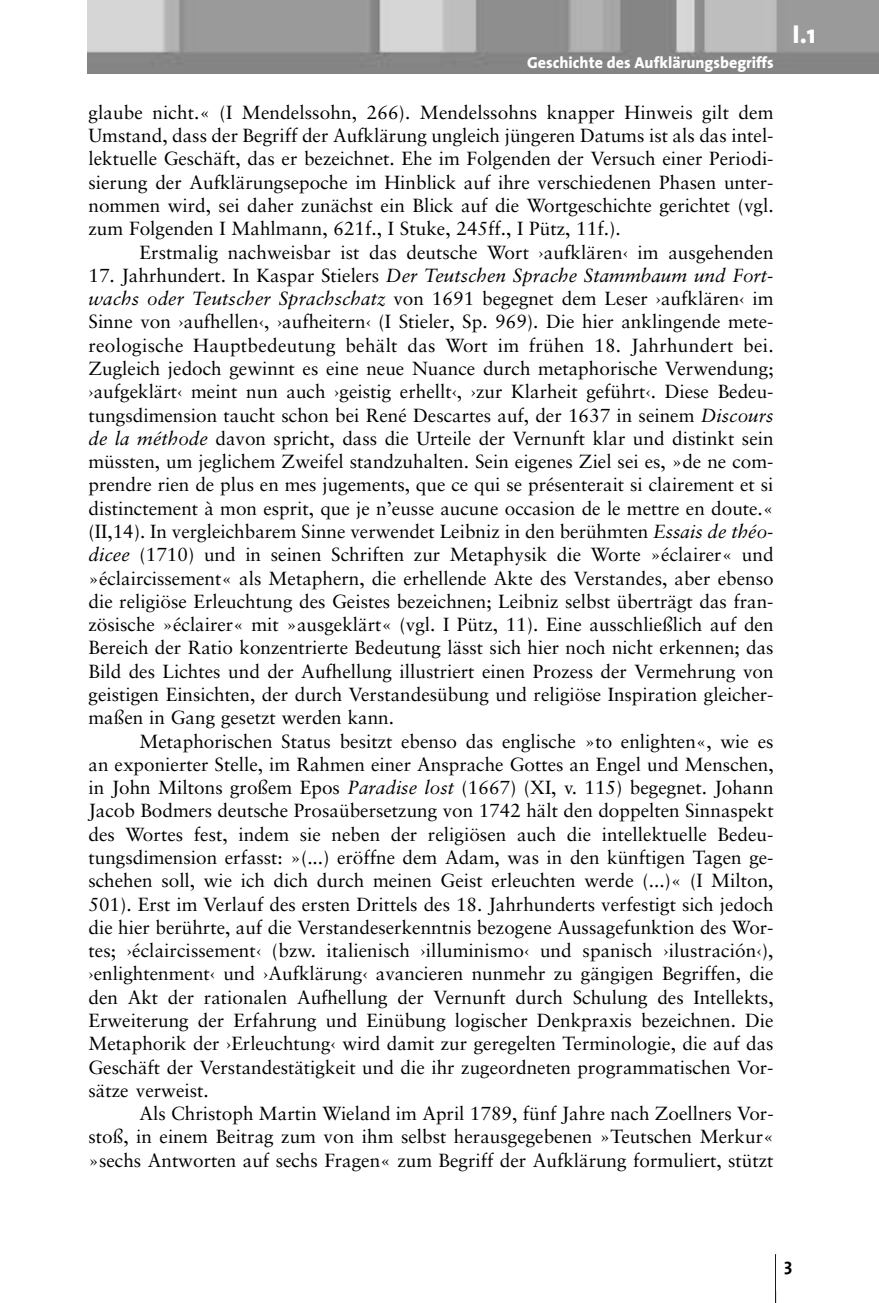
<style>
.page{position:relative;width:879px;height:1303px;background:#fff}
.page>*{position:absolute;margin:0;border:0;box-sizing:border-box;transform-origin:0 0}
.t1{font:800 26px "The Sans";color:#fff}
.t2{font:19px/23.2px "Sabon";color:#000;text-align:justify}
.t3{font:700 18px "The Sans";color:#000}
.t4{font:800 16px "The Sans";color:#fff}
.s1{font-style:italic}
</style>
<div class="page">
<img style="left:88px;top:0;width:791px;height:74px">
<hr style="left:775px;top:1254px;width:1px;height:48px;background:#000">
<p class="t4" style="left:527px;top:56px;width:248px">Geschichte des Aufklärungsbegriffs</p>
<p class="t2" style="left:88px;top:102px;width:686px">glaube nicht.« (I Mendelssohn, 266). Mendelssohns knapper Hinweis gilt dem Umstand, dass der Begriff der Aufklärung ungleich jüngeren Datums ist als das intel&shy;lektuelle Geschäft, das er bezeichnet. Ehe im Folgenden der Versuch einer Periodi&shy;sierung der Aufklärungsepoche im Hinblick auf ihre verschiedenen Phasen unter&shy;nommen wird, sei daher zunächst ein Blick auf die Wortgeschichte gerichtet (vgl. zum Folgenden I Mahlmann, 621f., I Stuke, 245ff., I Pütz, 11f.).</p>
<p class="t2" style="left:139px;top:242px;width:635px">Erstmalig nachweisbar ist das deutsche Wort ›aufklären‹ im ausgehenden</p>
<p class="t2" style="left:88px;top:265px;width:686px">17. Jahrhundert. In Kaspar Stielers <span class="s1">Der Teutschen Sprache Stammbaum und Fort&shy;wachs oder Teutscher Sprachschatz</span> von 1691 begegnet dem Leser ›aufklären‹ im Sinne von ›aufhellen‹, ›aufheitern‹ (I Stieler, Sp. 969). Die hier anklingende mete&shy;reologische Hauptbedeutung behält das Wort im frühen 18. Jahrhundert bei.<br>Zugleich jedoch gewinnt es eine neue Nuance durch metaphorische Verwendung; ›aufgeklärt‹ meint nun auch ›geistig erhellt‹, ›zur Klarheit geführt‹. Diese Bedeu&shy;tungsdimension taucht schon bei René Descartes auf, der 1637 in seinem <span class="s1">Discours de la méthode</span> davon spricht, dass die Urteile der Vernunft klar und distinkt sein müssten, um jeglichem Zweifel standzuhalten. Sein eigenes Ziel sei es, »de ne com&shy;prendre rien de plus en mes jugements, que ce qui se présenterait si clairement et si distinctement à mon esprit, que je n’eusse aucune occasion de le mettre en doute.« (II,14). In vergleichbarem Sinne verwendet Leibniz in den berühmten <span class="s1">Essais de théo&shy;dicee</span> (1710) und in seinen Schriften zur Metaphysik die Worte »éclairer« und »éclaircissement« als Metaphern, die erhellende Akte des Verstandes, aber ebenso die religiöse Erleuchtung des Geistes bezeichnen; Leibniz selbst überträgt das fran&shy;zösische »éclairer« mit »ausgeklärt« (vgl. I Pütz, 11). Eine ausschließlich auf den Bereich der Ratio konzentrierte Bedeutung lässt sich hier noch nicht erkennen; das Bild des Lichtes und der Aufhellung illustriert einen Prozess der Vermehrung von geistigen Einsichten, der durch Verstandesübung und religiöse Inspiration gleicher&shy;maßen in Gang gesetzt werden kann.</p>
<p class="t2" style="left:88px;top:731px;width:687px;text-indent:51px">Metaphorischen Status besitzt ebenso das englische »to enlighten«, wie es an exponierter Stelle, im Rahmen einer Ansprache Gottes an Engel und Menschen, in John Miltons großem Epos <span class="s1">Paradise lost</span> (1667) (XI, v. 115) begegnet. Johann Jacob Bodmers deutsche Prosaübersetzung von 1742 hält den doppelten Sinnaspekt des Wortes fest, indem sie neben der religiösen auch die intellektuelle Bedeu - tungsdimension erfasst: »(...) eröffne dem Adam, was in den künftigen Tagen ge - schehen soll, wie ich dich durch meinen Geist erleuchten werde (...)« (I Milton, 501). Erst im Verlauf des ersten Drittels des 18. Jahrhunderts verfestigt sich jedoch die hier berührte, auf die Verstandeserkenntnis bezogene Aussagefunktion des Wor - tes; ›éclaircissement‹ (bzw. italienisch ›illuminismo‹ und spanisch ›ilustración‹), ›enlightenment‹ und ›Aufklärung‹ avancieren nunmehr zu gängigen Begriffen, die den Akt der rationalen Aufhellung der Vernunft durch Schulung des Intellekts, Erweiterung der Erfahrung und Einübung logischer Denkpraxis bezeichnen. Die Metaphorik der ›Erleuchtung‹ wird damit zur geregelten Terminologie, die auf das Geschäft der Verstandestätigkeit und die ihr zugeordneten programmatischen Vor - sätze verweist.</p>
<p class="t2" style="left:88px;top:1103px;width:686px;text-indent:51px">Als Christoph Martin Wieland im April 1789, fünf Jahre nach Zoellners Vor&shy;stoß, in einem Beitrag zum von ihm selbst herausgegebenen »Teutschen Merkur« »sechs Antworten auf sechs Fragen« zum Begriff der Aufklärung formuliert, stützt</p>
<h1 class="t1" style="left:792px;top:24px;width:25px">I.1</h1>
<p class="t3" style="left:784px;top:1257px;width:10px">3</p>
</div>
